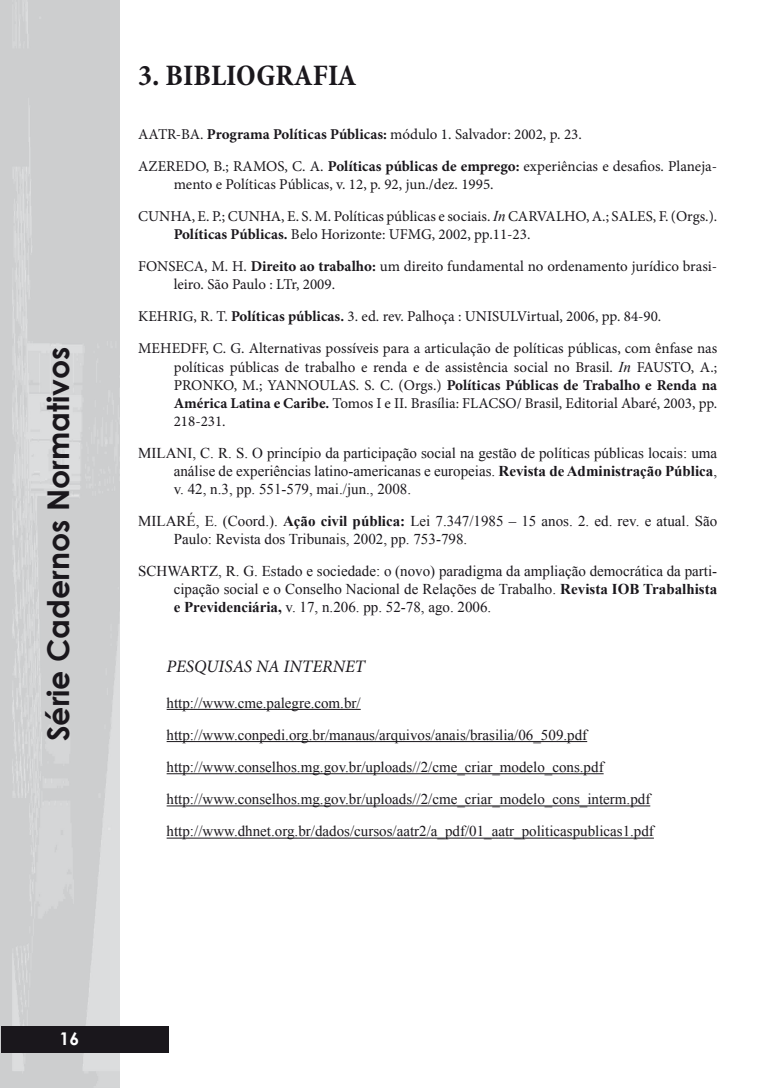
<style>
.page{position:relative;width:780px;height:1088px;background:#fff}
.page>*{position:absolute;margin:0;border:0;box-sizing:border-box;transform-origin:0 0}
.t1{font:700 30px "Century Gothic";color:#1a171c}
.t2{font:700 condensed 30px "Minion Pro";color:#1a171c}
.t3{font:italic 17.5px "Minion Pro";color:#1a171c}
.t4{font:700 17.5px "Century Gothic";color:#fff}
.t5{font:15px/18px "Times New Roman";color:#1a171c;text-align:justify}
.t6{font:15px/32.1px "Minion Pro";color:#1a171c}
.s1{font-weight:700}
.s2{font-family:"Times New Roman";font-style:italic}
</style>
<div class="page">
<img style="left:0;top:0;width:119px;height:1088px">
<div style="left:1px;top:1026px;width:167px;height:26px;background:#1a171c"></div>
<hr style="left:167px;top:709px;width:194px;height:1px;background:#1a171c">
<hr style="left:167px;top:741px;width:420px;height:1px;background:#1a171c">
<hr style="left:167px;top:773px;width:436px;height:1px;background:#1a171c">
<hr style="left:167px;top:805px;width:483px;height:1px;background:#1a171c">
<hr style="left:167px;top:838px;width:487px;height:1px;background:#1a171c">
<h1 class="t1" style="left:36px;top:741px;width:396px;rotate:-90deg">Série Cadernos Normativos</h1>
<h1 class="t2" style="left:138px;top:55px;width:219px">3. BIBLIOGRAFIA</h1>
<p class="t6" style="left:138px;top:118px;width:580px">AATR-BA. <span class="s1">Programa Políticas Públicas:</span> módulo 1. Salvador: 2002, p. 23.<br>AZEREDO, B.; RAMOS, C. A. <span class="s1">Políticas públicas de emprego:</span> experiências e desafios. Planeja-</p>
<p class="t6" style="left:138px;top:168px;width:580px;text-indent:35px">mento e Políticas Públicas, v. 12, p. 92, jun./dez. 1995.<br>CUNHA, E. P.; CUNHA, E. S. M. Políticas públicas e sociais. <span class="s2">In</span> CARVALHO, A.; SALES, F. (Orgs.).</p>
<p class="t6" style="left:138px;top:218px;width:580px;text-indent:35px"><span class="s1">Políticas Públicas.</span> Belo Horizonte: UFMG, 2002, pp.11-23.<br>FONSECA, M. H. <span class="s1">Direito ao trabalho:</span> um direito fundamental no ordenamento jurídico brasi-</p>
<p class="t6" style="left:138px;top:268px;width:580px;text-indent:35px">leiro. São Paulo : LTr, 2009.<br>KEHRIG, R. T. <span class="s1">Políticas públicas.</span> 3. ed. rev. Palhoça : UNISULVirtual, 2006, pp. 84-90.<br>MEHEDFF, C. G. Alternativas possíveis para a articulação de políticas públicas, com ênfase nas</p>
<p class="t6" style="left:174px;top:358px;width:545px;line-height:18px;text-align:justify">políticas públicas de trabalho e renda e de assistência social no Brasil. <span class="s2">In</span> FAUSTO, A.; PRONKO, M.; YANNOULAS. S. C. (Orgs.) <span class="s1">Políticas Públicas de Trabalho e Renda na América Latina e Caribe.</span> Tomos I e II. Brasília: FLACSO/ Brasil, Editorial Abaré, 2003, pp.<br>218-231.</p>
<p class="t5" style="left:174px;top:443px;width:545px;text-indent:-35px">MILANI, C. R. S. O princípio da participação social na gestão de políticas públicas locais: uma análise de experiências latino-americanas e europeias. <span class="s1">Revista de Administração Pública</span>, v. 42, n.3, pp. 551-579, mai./jun., 2008.</p>
<p class="t5" style="left:174px;top:512px;width:545px;text-indent:-35px">MILARÉ, E. (Coord.). <span class="s1">Ação civil pública:</span> Lei 7.347/1985 – 15 anos. 2. ed. rev. e atual. São<br>Paulo: Revista dos Tribunais, 2002, pp. 753-798.</p>
<p class="t5" style="left:174px;top:562px;width:545px;text-indent:-35px">SCHWARTZ, R. G. Estado e sociedade: o (novo) paradigma da ampliação democrática da parti&shy;cipação social e o Conselho Nacional de Relações de Trabalho. <span class="s1">Revista IOB Trabalhista e Previdenciária,</span> v. 17, n.206. pp. 52-78, ago. 2006.</p>
<p class="t3" style="left:167px;top:654px;width:200px">PESQUISAS NA INTERNET</p>
<p class="t5" style="left:167px;top:686px;width:489px;line-height:32.1px;text-align:left">http://www.cme.palegre.com.br/ http://www.conpedi.org.br/manaus/arquivos/anais/brasilia/06_509.pdf http://www.conselhos.mg.gov.br/uploads//2/cme_criar_modelo_cons.pdf http://www.conselhos.mg.gov.br/uploads//2/cme_criar_modelo_cons_interm.pdf http://www.dhnet.org.br/dados/cursos/aatr2/a_pdf/01_aatr_politicaspublicas1.pdf</p>
<p class="t4" style="left:60px;top:1025px;width:21px">16</p>
</div>
